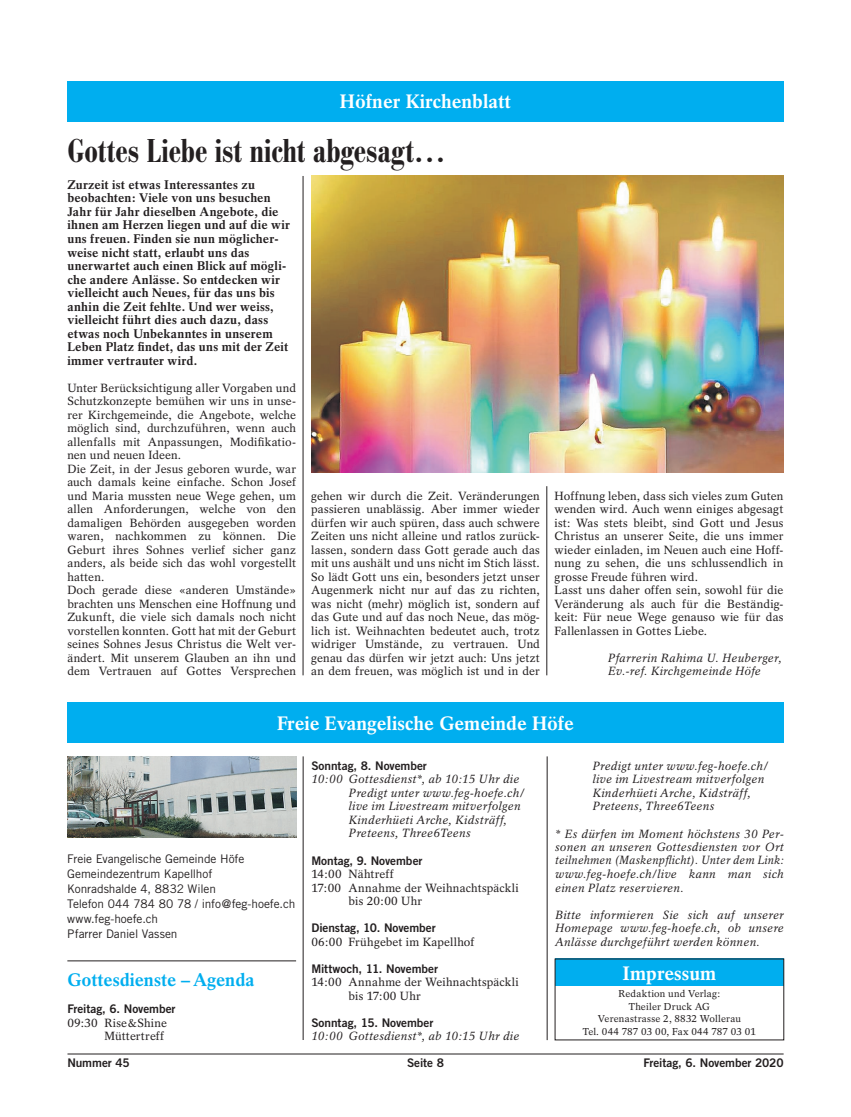
<style>
.page{position:relative;width:851px;height:1117px;background:#fff}
.page>*{position:absolute;margin:0;border:0;box-sizing:border-box;transform-origin:0 0}
.t1{font:500 condensed 32.5px "Bodoni BE";color:#231f20}
.t2{font:700 19.38px "Rotation";color:#fff}
.t3{font:700 18.12px "Rotation";color:#00aeef}
.t4{font:700 12.5px/13.5px "Rotation";letter-spacing:.015em;color:#231f20}
.t5{font:11.88px/13.5px "Rotation";letter-spacing:.01em;color:#231f20}
.t6{font:italic 11.88px/13.5px "Rotation";letter-spacing:.02em;color:#231f20}
.t7{font:11.88px "Trade Gothic Bold Two";letter-spacing:-.005em;color:#231f20}
.t8{font:11.88px/15px "Trade Gothic";letter-spacing:-.01em;color:#231f20}
.t9{font:10px/12.5px "Rotation";letter-spacing:.015em;color:#231f20;text-align:center}
</style>
<div class="page">
<hr style="left:67px;top:1053px;width:716px;height:1px;background:#231f20">
<div style="left:67px;top:81px;width:716px;height:40px;background:#00aeef"></div>
<div style="left:67px;top:702px;width:716px;height:40px;background:#00aeef"></div>
<div style="left:555px;top:958px;width:228px;height:27px;background:#00aeef"></div>
<hr style="left:303px;top:756px;width:1px;height:283px;background:#231f20">
<hr style="left:547px;top:756px;width:1px;height:283px;background:#231f20">
<img style="left:68px;top:756px;width:228px;height:81px">
<hr style="left:303px;top:176px;width:1px;height:499px;background:#231f20">
<hr style="left:546px;top:486px;width:1px;height:189px;background:#231f20">
<hr style="left:67px;top:960px;width:229px;height:1px;background:#231f20">
<img style="left:311px;top:176px;width:472px;height:296px">
<h2 class="t2" style="left:340px;top:90px;width:172px">Höfner Kirchenblatt</h2>
<h1 class="t1" style="left:67px;top:133px;width:380px">Gottes Liebe ist nicht abgesagt…</h1>
<p class="t4" style="left:67px;top:178px;width:224px">Zurzeit ist etwas Interessantes zu beobachten: Viele von uns besuchen Jahr für Jahr dieselben Angebote, die ihnen am Herzen liegen und auf die wir uns freuen. Finden sie nun möglicher&shy;weise nicht statt, erlaubt uns das unerwartet auch einen Blick auf mögli&shy;che andere Anlässe. So entdecken wir vielleicht auch Neues, für das uns bis anhin die Zeit fehlte. Und wer weiss, vielleicht führt dies auch dazu, dass etwas noch Unbekanntes in unserem Leben Platz findet, das uns mit der Zeit immer vertrauter wird.</p>
<p class="t5" style="left:67px;top:381px;width:230px">Unter Berücksichtigung aller Vorgaben und Schutzkonzepte bemühen wir uns in unse&shy;rer Kirchgemeinde, die Angebote, welche möglich sind, durchzuführen, wenn auch allenfalls mit Anpassungen, Modifikatio&shy;nen und neuen Ideen.<br>Die Zeit, in der Jesus geboren wurde, war auch damals keine einfache. Schon Josef und Maria mussten neue Wege gehen, um allen Anforderungen, welche von den damaligen Behörden ausgegeben worden waren, nachkommen zu können. Die Geburt ihres Sohnes verlief sicher ganz anders, als beide sich das wohl vorgestellt hatten.<br>Doch gerade diese «anderen Umstände» brachten uns Menschen eine Hoffnung und Zukunft, die viele sich damals noch nicht vorstellen konnten. Gott hat mit der Geburt seines Sohnes Jesus Christus die Welt ver&shy;ändert. Mit unserem Glauben an ihn und dem Vertrauen auf Gottes Versprechen</p>
<p class="t5" style="left:311px;top:489px;width:230px;text-align:justify">gehen wir durch die Zeit. Veränderungen passieren unablässig. Aber immer wieder dürfen wir auch spüren, dass auch schwere Zeiten uns nicht alleine und ratlos zurück&shy;lassen, sondern dass Gott gerade auch das mit uns aushält und uns nicht im Stich lässt.<br>So lädt Gott uns ein, besonders jetzt unser Augenmerk nicht nur auf das zu richten, was nicht (mehr) möglich ist, sondern auf das Gute und auf das noch Neue, das mög&shy;lich ist. Weihnachten bedeutet auch, trotz widriger Umstände, zu vertrauen. Und genau das dürfen wir jetzt auch: Uns jetzt an dem freuen, was möglich ist und in der</p>
<p class="t5" style="left:554px;top:489px;width:230px">Hoffnung leben, dass sich vieles zum Guten wenden wird. Auch wenn einiges abgesagt ist: Was stets bleibt, sind Gott und Jesus Christus an unserer Seite, die uns immer wieder einladen, im Neuen auch eine Hoff&shy;nung zu sehen, die uns schlussendlich in grosse Freude führen wird.<br>Lasst uns daher offen sein, sowohl für die Veränderung als auch für die Beständig&shy;keit: Für neue Wege genauso wie für das Fallenlassen in Gottes Liebe.</p>
<p class="t6" style="left:607px;top:651px;width:175px">Pfarrerin Rahima U. Heuberger,<br>Ev.-ref. Kirchgemeinde Höfe</p>
<h2 class="t2" style="left:277px;top:711px;width:298px">Freie Evangelische Gemeinde Höfe</h2>
<p class="t8" style="left:67px;top:850px;width:229px">Freie Evangelische Gemeinde Höfe<br>Gemeindezentrum Kapellhof<br>Konradshalde 4, 8832 Wilen<br>Telefon 044 784 80 78 / info@feg-hoefe.ch www.feg-hoefe.ch<br>Pfarrer Daniel Vassen</p>
<h3 class="t3" style="left:67px;top:968px;width:189px">Gottesdienste – Agenda</h3>
<p class="t7" style="left:67px;top:1001px;width:110px">Freitag, 6. November</p>
<p class="t5" style="left:67px;top:1015px;width:101px;text-align:right">09:30 Rise&amp;Shine<br>Müttertreff</p>
<p class="t7" style="left:311px;top:758px;width:117px">Sonntag, 8. November</p>
<p class="t6" style="left:348px;top:772px;width:177px;text-indent:-37px">10:00 Gottesdienst*, ab 10:15 Uhr die<br>Predigt unter www.feg-hoefe.ch/ live im Livestream mitverfolgen<br>Kinderhüeti Arche, Kidsträff,<br>Preteens, Three6Teens</p>
<p class="t7" style="left:311px;top:852px;width:113px">Montag, 9. November</p>
<p class="t5" style="left:311px;top:867px;width:84px">14:00 Nähtreff</p>
<p class="t5" style="left:311px;top:880px;width:209px">17:00 Annahme der Weihnachtspäckli</p>
<p class="t5" style="left:348px;top:894px;width:75px">bis 20:00 Uhr</p>
<p class="t7" style="left:311px;top:920px;width:126px">Dienstag, 10. November</p>
<p class="t5" style="left:311px;top:934px;width:164px">06:00 Frühgebet im Kapellhof</p>
<p class="t7" style="left:311px;top:960px;width:128px">Mittwoch, 11. November</p>
<p class="t5" style="left:348px;top:975px;width:172px;text-indent:-37px">14:00 Annahme der Weihnachtspäckli bis 17:00 Uhr</p>
<p class="t7" style="left:311px;top:1014px;width:123px">Sonntag, 15. November</p>
<p class="t6" style="left:311px;top:1029px;width:209px">10:00 Gottesdienst*, ab 10:15 Uhr die</p>
<p class="t6" style="left:592px;top:759px;width:177px">Predigt unter www.feg-hoefe.ch/ live im Livestream mitverfolgen<br>Kinderhüeti Arche, Kidsträff,<br>Preteens, Three6Teens</p>
<p class="t6" style="left:555px;top:826px;width:230px;text-align:justify">* Es dürfen im Moment höchstens 30 Per&shy;sonen an unseren Gottesdiensten vor Ort teilnehmen (Maskenpflicht). Unter dem Link: www.feg-hoefe.ch/live kann man sich einen Platz reservieren.</p>
<p class="t6" style="left:555px;top:907px;width:230px;text-align:justify">Bitte informieren Sie sich auf unserer Homepage www.feg-hoefe.ch, ob unsere Anlässe durchgeführt werden können.</p>
<h2 class="t2" style="left:622px;top:961px;width:95px">Impressum</h2>
<p class="t9" style="left:582px;top:987px;width:174px">Redaktion und Verlag:<br>Theiler Druck AG<br>Verenastrasse 2, 8832 Wollerau<br>Tel. 044 787 03 00, Fax 044 787 03 01</p>
<p class="t7" style="left:67px;top:1055px;width:64px">Nummer 45</p>
<p class="t7" style="left:407px;top:1055px;width:38px">Seite 8</p>
<p class="t7" style="left:643px;top:1055px;width:142px">Freitag, 6. November 2020</p>
</div>
